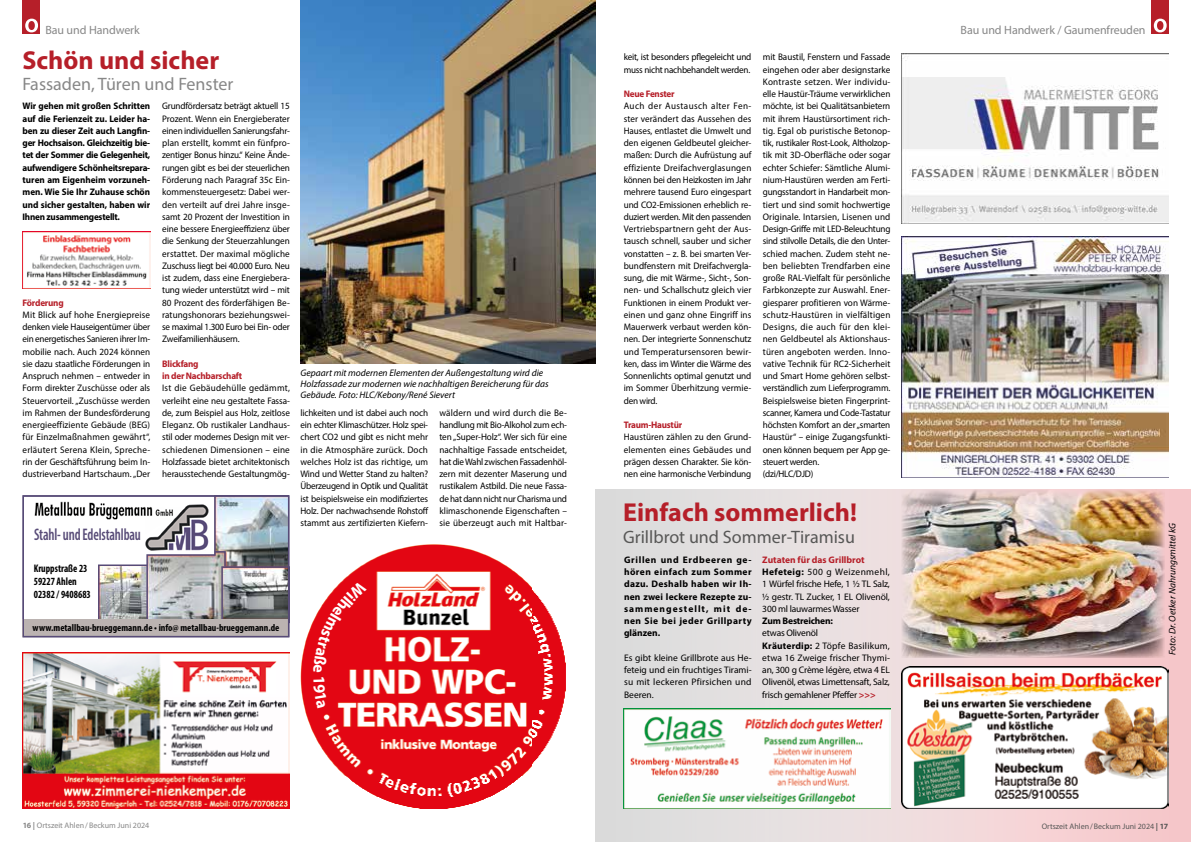
<style>
.page{position:relative;width:1191px;height:842px;background:#fff}
.page>*{position:absolute;margin:0;border:0;box-sizing:border-box;transform-origin:0 0}
.t1{font:700 26px "Myriad Pro";color:#b61f29}
.t2{font:18px "Myriad Pro";color:#575756}
.t3{font:18px "Myriad Pro";color:#878787}
.t4{font:600 condensed 16.8px "Myriad Pro";letter-spacing:-.01em;color:#574b77;scale:.83 1}
.t5{font:12px "Myriad Pro";letter-spacing:-.005em;color:#878787}
.t6{font:700 condensed 11px/13px "Myriad Pro";color:#000;scale:.91 1}
.t7{font:700 condensed 10px "Myriad Pro";color:#000}
.t8{font:9.5px/12.3px "Myriad Pro";letter-spacing:-.005em;color:#000;text-align:justify;scale:.96 1}
.t9{font:9.5px/12.3px "Myriad Pro";letter-spacing:-.005em;color:#000}
.t10{font:700 9.5px/12.3px "Myriad Pro";letter-spacing:-.005em;color:#000;text-align:justify;scale:.96 1}
.t11{font:italic 9.5px/11.4px "Myriad Pro";color:#000}
.t12{font:700 9.5px/12.3px "Myriad Pro";letter-spacing:-.005em;color:#000;text-align:justify}
.t13{font:9.5px/12.3px "Myriad Pro";letter-spacing:-.025em;color:#000;scale:.96 1}
.t14{font:700 9.5px/12.3px "Myriad Pro";letter-spacing:-.025em;color:#b61f29;scale:.96 1}
.t15{font:8px "Myriad Pro";color:#878787}
.t16{font:8px "Myriad Pro";color:#575756}
.s1{font-weight:700}
.s2{font-weight:700;color:#b61f29}
</style>
<div class="page">
<div style="left:1151px;top:0;width:17px;height:34px;background:#b61f29"></div>
<svg style="left:1153px;top:19px;width:13px;height:13px"></svg>
<div style="left:23px;top:0;width:17px;height:34px;background:#b61f29"></div>
<svg style="left:25px;top:19px;width:13px;height:13px"></svg>
<img style="left:901px;top:236px;width:267px;height:241px">
<img style="left:901px;top:53px;width:267px;height:170px">
<img style="left:101px;top:567px;width:45px;height:51px">
<div style="left:98px;top:564px;width:63px;height:57px;border:2px solid #574b77"></div>
<img style="left:34px;top:501px;width:112px;height:46px">
<div style="left:33px;top:526px;width:109px;height:18px;background:#fff"></div>
<img style="left:146px;top:497px;width:141px;height:123px">
<div style="left:23px;top:620px;width:266px;height:17px;background:#bbb3b1"></div>
<div style="left:23px;top:495px;width:266px;height:142px;border:1px solid #574b77"></div>
<img style="left:300px;top:544px;width:266px;height:265px">
<img style="left:23px;top:232px;width:127px;height:56px">
<img style="left:300px;top:0;width:295px;height:363px">
<div style="left:595px;top:489px;width:596px;height:353px;background:#f5c6c9"></div>
<div style="left:595px;top:489px;width:430px;height:353px;background:#e4dfe0"></div>
<img style="left:901px;top:667px;width:267px;height:141px">
<img style="left:901px;top:489px;width:263px;height:169px">
<img style="left:23px;top:652px;width:266px;height:156px">
<img style="left:624px;top:709px;width:266px;height:99px">
<svg style="left:306px;top:576px;width:66px;height:139px"></svg>
<p class="t5" style="left:45px;top:22px;width:96px">Bau und Handwerk</p>
<p class="t5" style="left:960px;top:22px;width:186px">Bau und Handwerk / Gaumenfreuden</p>
<h1 class="t1" style="left:22px;top:43px;width:198px">Schön und sicher</h1>
<h2 class="t3" style="left:22px;top:73px;width:213px">Fassaden, Türen und Fenster</h2>
<p class="t10" style="left:23px;top:100px;width:134px">Wir gehen mit großen Schritten auf die Ferienzeit zu. Leider ha&shy;ben zu dieser Zeit auch Langfin&shy;ger Hochsaison. Gleichzeitig bie&shy;tet der Sommer die Gelegenheit, aufwendigere Schönheitsrepara&shy;turen am Eigenheim vorzuneh&shy;men. Wie Sie Ihr Zuhause schön und sicher gestalten, haben wir Ihnen zusammengestellt.</p>
<p class="t14" style="left:23px;top:296px;width:44px">Förderung</p>
<p class="t8" style="left:23px;top:308px;width:134px">Mit Blick auf hohe Energiepreise denken viele Hauseigentümer über ein energetisches Sanieren ihrer Im&shy;mobilie nach. Auch 2024 können sie dazu staatliche Förderungen in Anspruch nehmen – entweder in Form direkter Zuschüsse oder als Steuervorteil. „Zuschüsse werden im Rahmen der Bundesförderung energieeffiziente Gebäude (BEG) für Einzelmaßnahmen gewährt“, erläutert Serena Klein, Spreche&shy;rin der Geschäftsführung beim In&shy;dustrieverband Hartschaum. „Der</p>
<p class="t8" style="left:162px;top:100px;width:134px">Grundfördersatz beträgt aktuell 15<br>Prozent. Wenn ein Energieberater einen individuellen Sanierungsfahr&shy;plan erstellt, kommt ein fünfpro&shy;zentiger Bonus hinzu.“ Keine Ände&shy;rungen gibt es bei der steuerlichen Förderung nach Paragraf 35c Ein&shy;kommensteuergesetz: Dabei wer&shy;den verteilt auf drei Jahre insge&shy;samt 20 Prozent der Investition in eine bessere Energieeffizienz über die Senkung der Steuerzahlungen erstattet. Der maximal mögliche Zuschuss liegt bei 40.000 Euro. Neu ist zudem, dass eine Energiebera&shy;tung wieder unterstützt wird – mit 80 Prozent des förderfähigen Be&shy;ratungshonorars beziehungswei&shy;se maximal 1.300 Euro bei Ein- oder Zweifamilienhäusern.</p>
<p class="t14" style="left:162px;top:357px;width:85px">Blickfang<br>in der Nachbarschaft</p>
<p class="t8" style="left:162px;top:382px;width:134px">Ist die Gebäudehülle gedämmt, verleiht eine neu gestaltete Fassa&shy;de, zum Beispiel aus Holz, zeitlose Eleganz. Ob rustikaler Landhaus&shy;stil oder modernes Design mit ver&shy;schiedenen Dimensionen – eine Holzfassade bietet architektonisch herausstechende Gestaltungmög-</p>
<h3 class="t4" style="left:34px;top:524px;width:130px">Stahl- und Edelstahlbau</h3>
<p class="t6" style="left:34px;top:561px;width:64px">Kruppstraße 23<br>59227 Ahlen<br>02382 / 9408683</p>
<p class="t7" style="left:33px;top:621px;width:248px">www.metallbau-brueggemann.de • info@ metallbau-brueggemann.de</p>
<p class="t11" style="left:300px;top:367px;width:250px">Gepaart mit modernen Elementen der Außengestaltung wird die<br>Holzfassade zur modernen wie nachhaltigen Bereicherung für das<br>Gebäude. Foto: HLC/Kebony/René Sievert</p>
<p class="t8" style="left:300px;top:406px;width:135px">lichkeiten und ist dabei auch noch ein echter Klimaschützer. Holz spei&shy;chert CO2 und gibt es nicht mehr in die Atmosphäre zurück. Doch welches Holz ist das richtige, um Wind und Wetter Stand zu halten?<br>Überzeugend in Optik und Qualität ist beispielsweise ein modifiziertes Holz. Der nachwachsende Rohstoff stammt aus zertifizierten Kiefern-</p>
<p class="t8" style="left:439px;top:406px;width:134px">wäldern und wird durch die Be&shy;handlung mit Bio-Alkohol zum ech&shy;ten „Super-Holz“. Wer sich für eine nachhaltige Fassade entscheidet, hat die Wahl zwischen Fassadenhöl&shy;zern mit dezenter Maserung und rustikalem Astbild. Die neue Fassa&shy;de hat dann nicht nur Charisma und klimaschonende Eigenschaften – sie überzeugt auch mit Haltbar-</p>
<p class="t15" style="left:23px;top:821px;width:128px"><span class="s1">16 |</span> Ortszeit Ahlen/Beckum Juni 2024</p>
<p class="t13" style="left:624px;top:51px;width:134px">keit, ist besonders pflegeleicht und muss nicht nachbehandelt werden.</p>
<p class="t14" style="left:624px;top:88px;width:54px">Neue Fenster</p>
<p class="t8" style="left:624px;top:100px;width:134px">Auch der Austausch alter Fen&shy;ster verändert das Aussehen des Hauses, entlastet die Umwelt und den eigenen Geldbeutel gleicher&shy;maßen: Durch die Aufrüstung auf effiziente Dreifachverglasungen können bei den Heizkosten im Jahr mehrere tausend Euro eingespart und CO2-Emissionen erheblich re&shy;duziert werden. Mit den passenden Vertriebspartnern geht der Aus&shy;tausch schnell, sauber und sicher vonstatten – z. B. bei smarten Ver&shy;bundfenstern mit Dreifachvergla&shy;sung, die mit Wärme-, Sicht-, Son&shy;nen- und Schallschutz gleich vier Funktionen in einem Produkt ver&shy;einen und ganz ohne Eingriff ins Mauerwerk verbaut werden kön&shy;nen. Der integrierte Sonnenschutz und Temperatursensoren bewir&shy;ken, dass im Winter die Wärme des Sonnenlichts optimal genutzt und im Sommer Überhitzung vermie&shy;den wird.</p>
<p class="t14" style="left:624px;top:418px;width:62px">Traum-Haustür</p>
<p class="t8" style="left:624px;top:431px;width:134px">Haustüren zählen zu den Grund&shy;elementen eines Gebäudes und prägen dessen Charakter. Sie kön&shy;nen eine harmonische Verbindung</p>
<p class="t8" style="left:763px;top:51px;width:134px;text-align:left">mit Baustil, Fenstern und Fassade eingehen oder aber designstarke Kontraste setzen. Wer individu&shy;elle Haustür-Träume verwirklichen möchte, ist bei Qualitätsanbietern mit ihrem Haustürsortiment rich&shy;tig. Egal ob puristische Betonop&shy;tik, rustikaler Rost-Look, Altholzop&shy;tik mit 3D-Oberfläche oder sogar echter Schiefer: Sämtliche Alumi&shy;nium-Haustüren werden am Ferti&shy;gungsstandort in Handarbeit mon&shy;tiert und sind somit hochwertige Originale. Intarsien, Lisenen und Design-Griffe mit LED-Beleuchtung sind stilvolle Details, die den Unter&shy;schied machen. Zudem steht ne&shy;ben beliebten Trendfarben eine große RAL-Vielfalt für persönliche Farbkonzepte zur Auswahl. Ener&shy;giesparer profitieren von Wärme&shy;schutz-Haustüren in vielfältigen Designs, die auch für den klei&shy;nen Geldbeutel als Aktionshaus&shy;türen angeboten werden. Inno&shy;vative Technik für RC2-Sicherheit und Smart Home gehören selbst&shy;verständlich zum Lieferprogramm.<br>Beispielsweise bieten Fingerprint&shy;scanner, Kamera und Code-Tastatur höchsten Komfort an der „smarten Haustür“ – einige Zugangsfunkti&shy;onen können bequem per App ge&shy;steuert werden.<br>(dzi/HLC/DJD)</p>
<h1 class="t1" style="left:623px;top:496px;width:235px">Einfach sommerlich!</h1>
<h2 class="t2" style="left:623px;top:526px;width:233px">Grillbrot und Sommer-Tiramisu</h2>
<p class="t11" style="left:1166px;top:655px;width:134px;rotate:-90deg">Foto: Dr. Oetker Nahrungsmittel kG</p>
<p class="t9" style="left:762px;top:553px;width:129px"><span class="s2">Zutaten für das Grillbrot<br></span><span class="s1">Hefeteig:</span> 500 g Weizenmehl,<br>1 Würfel frische Hefe, 1 ½ TL Salz, ½ gestr. TL Zucker, 1 EL Olivenöl,<br>300 ml lauwarmes Wasser</p>
<p class="t12" style="left:762px;top:614px;width:72px">Zum Bestreichen:</p>
<p class="t9" style="left:762px;top:627px;width:129px">etwas Olivenöl<br><span class="s1">Kräuterdip:</span> 2 Töpfe Basilikum, etwa 16 Zweige frischer Thymi&shy;an, 300 g Crème légère, etwa 4 EL<br>Olivenöl, etwas Limettensaft, Salz, frisch gemahlener Pfeffer <span class="s2">&gt;&gt;&gt;</span></p>
<p class="t12" style="left:624px;top:553px;width:129px">Grillen und Erdbeeren ge&shy;hören einfach zum Sommer dazu. Deshalb haben wir Ih&shy;nen zwei leckere Rezepte zu&shy;sammengestellt, mit de&shy;nen Sie bei jeder Grillparty glänzen.</p>
<p class="t9" style="left:624px;top:651px;width:129px;text-align:justify">Es gibt kleine Grillbrote aus He&shy;feteig und ein fruchtiges Tirami&shy;su mit leckeren Pfirsichen und Beeren.</p>
<p class="t16" style="left:1041px;top:821px;width:128px">Ortszeit Ahlen/Beckum Juni 2024 <span class="s1">| 17</span></p>
</div>
